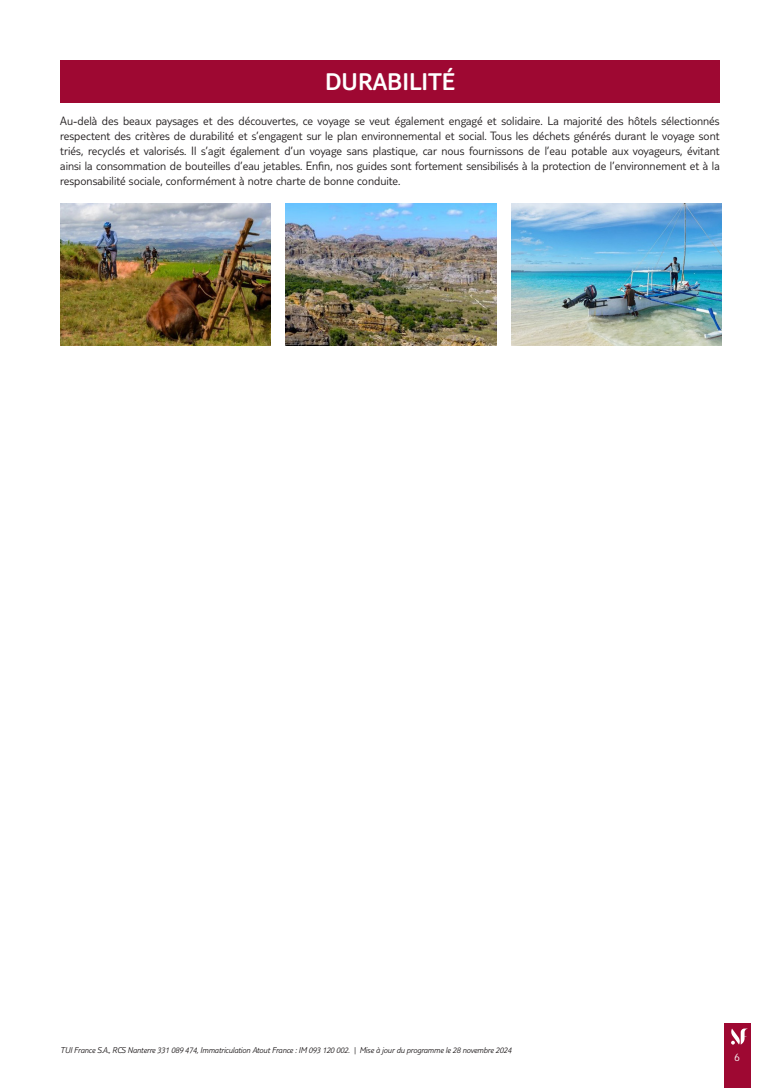
<style>
.page{position:relative;width:780px;height:1088px;background:#fff}
.page>*{position:absolute;margin:0;border:0;box-sizing:border-box;transform-origin:0 0}
.t1{font:300 25px "TUI Type";color:#fff}
.t2{font:300 12.5px/15px "TUI Type";color:#231f20;text-align:justify}
.t3{font:300 11.25px "TUI Type";color:#fff}
.t4{font:italic 300 8.75px "TUI Type";letter-spacing:-.02em;color:#231f20}
</style>
<div class="page">
<div style="left:724px;top:1023px;width:26px;height:65px;background:#9e0832"></div>
<svg style="left:731px;top:1028px;width:17px;height:16px"></svg>
<div style="left:60px;top:60px;width:659px;height:43px;background:#9e0832"></div>
<img style="left:60px;top:204px;width:210px;height:142px">
<img style="left:286px;top:204px;width:210px;height:142px">
<img style="left:511px;top:204px;width:210px;height:142px">
<h1 class="t1" style="left:325px;top:67px;width:131px">DURABILITÉ</h1>
<p class="t2" style="left:60px;top:113px;width:661px">Au-delà des beaux paysages et des découvertes, ce voyage se veut également engagé et solidaire. La majorité des hôtels sélectionnés respectent des critères de durabilité et s’engagent sur le plan environnemental et social. Tous les déchets générés durant le voyage sont triés, recyclés et valorisés. Il s’agit également d’un voyage sans plastique, car nous fournissons de l’eau potable aux voyageurs, évitant ainsi la consommation de bouteilles d’eau jetables. Enfin, nos guides sont fortement sensibilisés à la protection de l’environnement et à la responsabilité sociale, conformément à notre charte de bonne conduite.</p>
<p class="t4" style="left:60px;top:1045px;width:452px">TUI France S.A., RCS Nanterre 331 089 474, Immatriculation Atout France : IM 093 120 002. | Mise à jour du programme le 28 novembre 2024</p>
<p class="t3" style="left:734px;top:1050px;width:7px">6</p>
</div>
